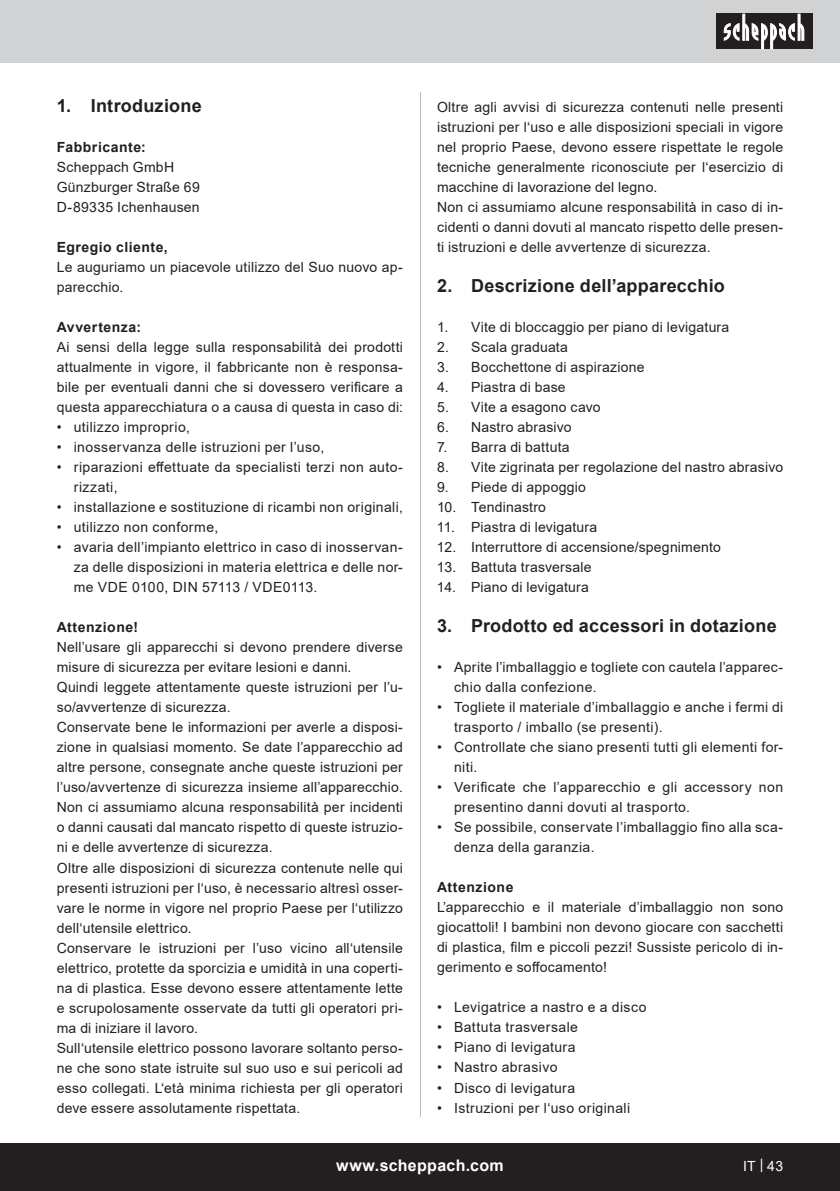
<style>
.page{position:relative;width:840px;height:1191px;background:#fff}
.page>*{position:absolute;margin:0;border:0;box-sizing:border-box;transform-origin:0 0}
.t1{font:700 18px "Arial";letter-spacing:.015em;color:#231f20}
.t2{font:700 16px "Arial";letter-spacing:.02em;color:#fff}
.t3{font:14px/20px "Arial";letter-spacing:.015em;color:#231f20}
.t4{font:700 14px "Arial";letter-spacing:.035em;color:#231f20}
.t5{font:14px "Arial";color:#fff}
</style>
<div class="page">
<div style="left:0;top:0;width:839px;height:63px;background:#d1d2d4"></div>
<div style="left:0;top:1143px;width:839px;height:48px;background:#231f20"></div>
<div style="left:716px;top:14px;width:96px;height:35px;background:#231f20"></div>
<svg style="left:723px;top:14px;width:81px;height:35px"></svg>
<hr style="left:420px;top:92px;width:1px;height:1025px;background:#b9bdc0">
<p class="t1" style="left:57px;top:93px;width:146px">1. Introduzione</p>
<p class="t4" style="left:57px;top:137px;width:91px">Fabbricante:</p>
<p class="t3" style="left:57px;top:157px;width:144px">Scheppach GmbH<br>Günzburger Straße 69<br>D-89335 Ichenhausen</p>
<p class="t4" style="left:57px;top:237px;width:112px">Egregio cliente,</p>
<p class="t3" style="left:57px;top:257px;width:347px">Le auguriamo un piacevole utilizzo del Suo nuovo ap&shy;parecchio.</p>
<p class="t4" style="left:57px;top:317px;width:86px">Avvertenza:</p>
<p class="t3" style="left:57px;top:337px;width:347px;text-align:justify">Ai sensi della legge sulla responsabilità dei prodotti attualmente in vigore, il fabbricante non è responsa&shy;bile per eventuali danni che si dovessero verificare a questa apparecchiatura o a causa di questa in caso di:</p>
<p class="t3" style="left:57px;top:417px;width:135px">• utilizzo improprio,</p>
<p class="t3" style="left:57px;top:437px;width:269px">• inosservanza delle istruzioni per l’uso,</p>
<p class="t3" style="left:74px;top:457px;width:330px;text-indent:-17px">• riparazioni effettuate da specialisti terzi non auto&shy;rizzati,</p>
<p class="t3" style="left:57px;top:497px;width:347px">• installazione e sostituzione di ricambi non originali,</p>
<p class="t3" style="left:57px;top:517px;width:163px">• utilizzo non conforme,</p>
<p class="t3" style="left:74px;top:537px;width:330px;text-align:justify;text-indent:-17px">• avaria dell’impianto elettrico in caso di inosservan&shy;za delle disposizioni in materia elettrica e delle nor&shy;me VDE 0100, DIN 57113 / VDE0113.</p>
<p class="t4" style="left:57px;top:617px;width:83px">Attenzione!</p>
<p class="t3" style="left:57px;top:637px;width:347px">Nell’usare gli apparecchi si devono prendere diverse misure di sicurezza per evitare lesioni e danni.<br>Quindi leggete attentamente queste istruzioni per l’u&shy;so/avvertenze di sicurezza.<br>Conservate bene le informazioni per averle a disposi&shy;zione in qualsiasi momento. Se date l’apparecchio ad altre persone, consegnate anche queste istruzioni per l’uso/avvertenze di sicurezza insieme all’apparecchio.<br>Non ci assumiamo alcuna responsabilità per incidenti o danni causati dal mancato rispetto di queste istruzio&shy;ni e delle avvertenze di sicurezza.<br>Oltre alle disposizioni di sicurezza contenute nelle qui presenti istruzioni per l‘uso, è necessario altresì osser&shy;vare le norme in vigore nel proprio Paese per l‘utilizzo dell‘utensile elettrico.<br>Conservare le istruzioni per l’uso vicino all‘utensile elettrico, protette da sporcizia e umidità in una coperti&shy;na di plastica. Esse devono essere attentamente lette e scrupolosamente osservate da tutti gli operatori pri&shy;ma di iniziare il lavoro.<br>Sull‘utensile elettrico possono lavorare soltanto perso&shy;ne che sono state istruite sul suo uso e sui pericoli ad esso collegati. L‘età minima richiesta per gli operatori deve essere assolutamente rispettata.</p>
<p class="t3" style="left:437px;top:97px;width:347px">Oltre agli avvisi di sicurezza contenuti nelle presenti istruzioni per l‘uso e alle disposizioni speciali in vigore nel proprio Paese, devono essere rispettate le regole tecniche generalmente riconosciute per l‘esercizio di macchine di lavorazione del legno.<br>Non ci assumiamo alcune responsabilità in caso di in&shy;cidenti o danni dovuti al mancato rispetto delle presen&shy;ti istruzioni e delle avvertenze di sicurezza.</p>
<p class="t1" style="left:437px;top:273px;width:289px">2. Descrizione dell’apparecchio</p>
<p class="t3" style="left:437px;top:317px;width:294px">1. Vite di bloccaggio per piano di levigatura</p>
<p class="t3" style="left:437px;top:337px;width:132px">2. Scala graduata</p>
<p class="t3" style="left:437px;top:357px;width:209px">3. Bocchettone di aspirazione</p>
<p class="t3" style="left:437px;top:377px;width:130px">4. Piastra di base</p>
<p class="t3" style="left:437px;top:397px;width:165px">5. Vite a esagono cavo</p>
<p class="t3" style="left:437px;top:417px;width:136px">6. Nastro abrasivo</p>
<p class="t3" style="left:437px;top:437px;width:134px">7. Barra di battuta</p>
<p class="t3" style="left:437px;top:457px;width:347px">8. Vite zigrinata per regolazione del nastro abrasivo</p>
<p class="t3" style="left:437px;top:477px;width:150px">9. Piede di appoggio</p>
<p class="t3" style="left:437px;top:497px;width:110px">10. Tendinastro</p>
<p class="t3" style="left:437px;top:517px;width:162px">11. Piastra di levigatura</p>
<p class="t3" style="left:437px;top:537px;width:285px">12. Interruttore di accensione/spegnimento</p>
<p class="t3" style="left:437px;top:557px;width:156px">13. Battuta trasversale</p>
<p class="t3" style="left:436px;top:577px;width:153px">14. Piano di levigatura</p>
<p class="t1" style="left:437px;top:613px;width:341px">3. Prodotto ed accessori in dotazione</p>
<p class="t3" style="left:454px;top:657px;width:330px;text-indent:-17px">• Aprite l’imballaggio e togliete con cautela l’apparec&shy;chio dalla confezione.</p>
<p class="t3" style="left:454px;top:697px;width:330px;text-indent:-17px">• Togliete il materiale d’imballaggio e anche i fermi di trasporto / imballo (se presenti).</p>
<p class="t3" style="left:454px;top:737px;width:330px;text-indent:-17px">• Controllate che siano presenti tutti gli elementi for&shy;niti.</p>
<p class="t3" style="left:454px;top:777px;width:330px;text-indent:-17px">• Verificate che l’apparecchio e gli accessory non presentino danni dovuti al trasporto.</p>
<p class="t3" style="left:454px;top:817px;width:330px;text-indent:-17px">• Se possibile, conservate l’imballaggio fino alla sca&shy;denza della garanzia.</p>
<p class="t4" style="left:437px;top:877px;width:78px">Attenzione</p>
<p class="t3" style="left:437px;top:897px;width:347px;text-align:justify">L’apparecchio e il materiale d’imballaggio non sono giocattoli! I bambini non devono giocare con sacchetti di plastica, film e piccoli pezzi! Sussiste pericolo di in&shy;gerimento e soffocamento!</p>
<p class="t3" style="left:437px;top:997px;width:211px">• Levigatrice a nastro e a disco</p>
<p class="t3" style="left:437px;top:1017px;width:142px">• Battuta trasversale</p>
<p class="t3" style="left:437px;top:1037px;width:140px">• Piano di levigatura</p>
<p class="t3" style="left:437px;top:1057px;width:122px">• Nastro abrasivo</p>
<p class="t3" style="left:437px;top:1077px;width:139px">• Disco di levigatura</p>
<p class="t3" style="left:437px;top:1097px;width:195px">• Istruzioni per l‘uso originali</p>
<p class="t2" style="left:336px;top:1154px;width:169px">www.scheppach.com</p>
<p class="t5" style="left:742px;top:1156px;width:41px">IT | 43</p>
</div>
